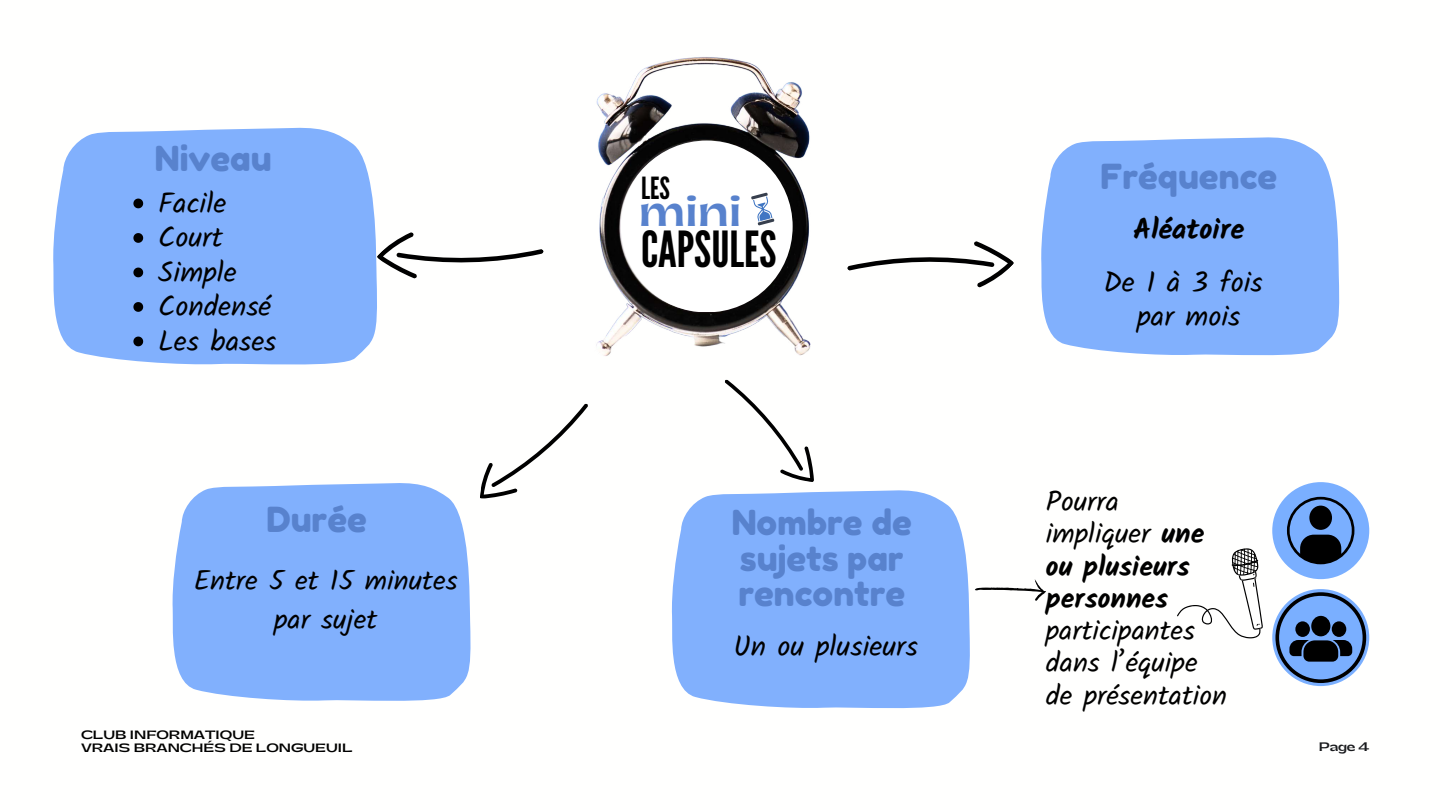
<style>
.page{position:relative;width:1440px;height:810px;background:#fff}
.page>*{position:absolute;margin:0;border:0;box-sizing:border-box;transform-origin:0 0}
.t1{font:49.7px "League Gothic";color:#000}
.t2{font:700 40.5px "Gatwick";color:#5882cd}
.t3{font:34.5px/35.2px "Fredoka One";color:#5882cd}
.t4{font:30.5px "League Gothic";color:#000}
.t5{font:28.7px/34.5px "Kalam";color:#000}
.t6{font:700 28.7px "Kalam";color:#000}
.t7{font:28px/32.2px "Kalam";color:#000}
.t8{font:700 28px/32.2px "Kalam";color:#000}
.t9{font:700 11.5px "Gatwick";color:#1a1b1e}
.t10{font:700 11.4px/13px "Gatwick";color:#000}
.s1{font-weight:400}
</style>
<div class="page">
<img style="left:596px;top:57px;width:215px;height:299px">
<div style="left:621px;top:141px;width:172px;height:171px;background:#fff;border-radius:50%"></div>
<svg style="left:751px;top:193px;width:23px;height:32px"></svg>
<div style="left:1272px;top:482px;width:97px;height:97px;background:#7aafff;border-radius:50%"></div>
<svg style="left:1287px;top:497px;width:67px;height:67px"></svg>
<div style="left:1272px;top:589px;width:97px;height:97px;background:#7aafff;border-radius:50%"></div>
<svg style="left:1275px;top:592px;width:91px;height:91px"></svg>
<svg style="left:847px;top:241px;width:167px;height:47px"></svg>
<svg style="left:724px;top:379px;width:90px;height:103px"></svg>
<svg style="left:480px;top:403px;width:108px;height:96px"></svg>
<svg style="left:378px;top:232px;width:166px;height:47px"></svg>
<svg style="left:53px;top:127px;width:325px;height:238px;background:#89b5fd"></svg>
<svg style="left:133px;top:199px;width:10px;height:9px"></svg>
<svg style="left:133px;top:233px;width:10px;height:10px"></svg>
<svg style="left:133px;top:268px;width:10px;height:9px"></svg>
<svg style="left:133px;top:302px;width:10px;height:10px"></svg>
<svg style="left:133px;top:337px;width:10px;height:9px"></svg>
<svg style="left:1041px;top:137px;width:299px;height:219px;background:#89b5fd"></svg>
<svg style="left:172px;top:483px;width:299px;height:218px;background:#89b5fd"></svg>
<svg style="left:671px;top:490px;width:299px;height:219px;background:#89b5fd"></svg>
<svg style="left:1177px;top:548px;width:86px;height:90px"></svg>
<svg style="left:975px;top:579px;width:71px;height:22px"></svg>
<p class="t3" style="left:155px;top:140px;width:118px">Niveau</p>
<p class="t5" style="left:158px;top:186px;width:120px">Facile<br>Court<br>Simple<br>Condensé<br>Les bases</p>
<p class="t3" style="left:266px;top:502px;width:102px">Durée</p>
<p class="t7" style="left:194px;top:561px;width:265px;line-height:39px;text-align:center">Entre 5 et 15 minutes par sujet</p>
<p class="t10" style="left:81px;top:729px;width:273px">CLUB INFORMATIQUE<br>VRAIS BRANCHÉS DE LONGUEUIL</p>
<p class="t4" style="left:641px;top:170px;width:30px">LES</p>
<h2 class="t2" style="left:639px;top:191px;width:104px">mini</h2>
<h1 class="t1" style="left:641px;top:220px;width:137px">CAPSULES</h1>
<p class="t3" style="left:732px;top:505px;width:182px">Nombre de sujets par rencontre</p>
<p class="t5" style="left:734px;top:629px;width:186px">Un ou plusieurs</p>
<p class="t3" style="left:1100px;top:158px;width:178px">Fréquence</p>
<p class="t6" style="left:1133px;top:212px;width:113px">Aléatoire</p>
<p class="t5" style="left:1103px;top:265px;width:161px;text-align:center">De 1 à 3 fois par mois</p>
<p class="t8" style="left:1046px;top:485px;width:160px"><span class="s1">Pourra impliquer</span> une ou plusieurs personnes</p>
<p class="t7" style="left:1046px;top:614px;width:183px">participantes dans l’équipe de présentation</p>
<p class="t9" style="left:1319px;top:741px;width:52px">Page 4</p>
</div>
